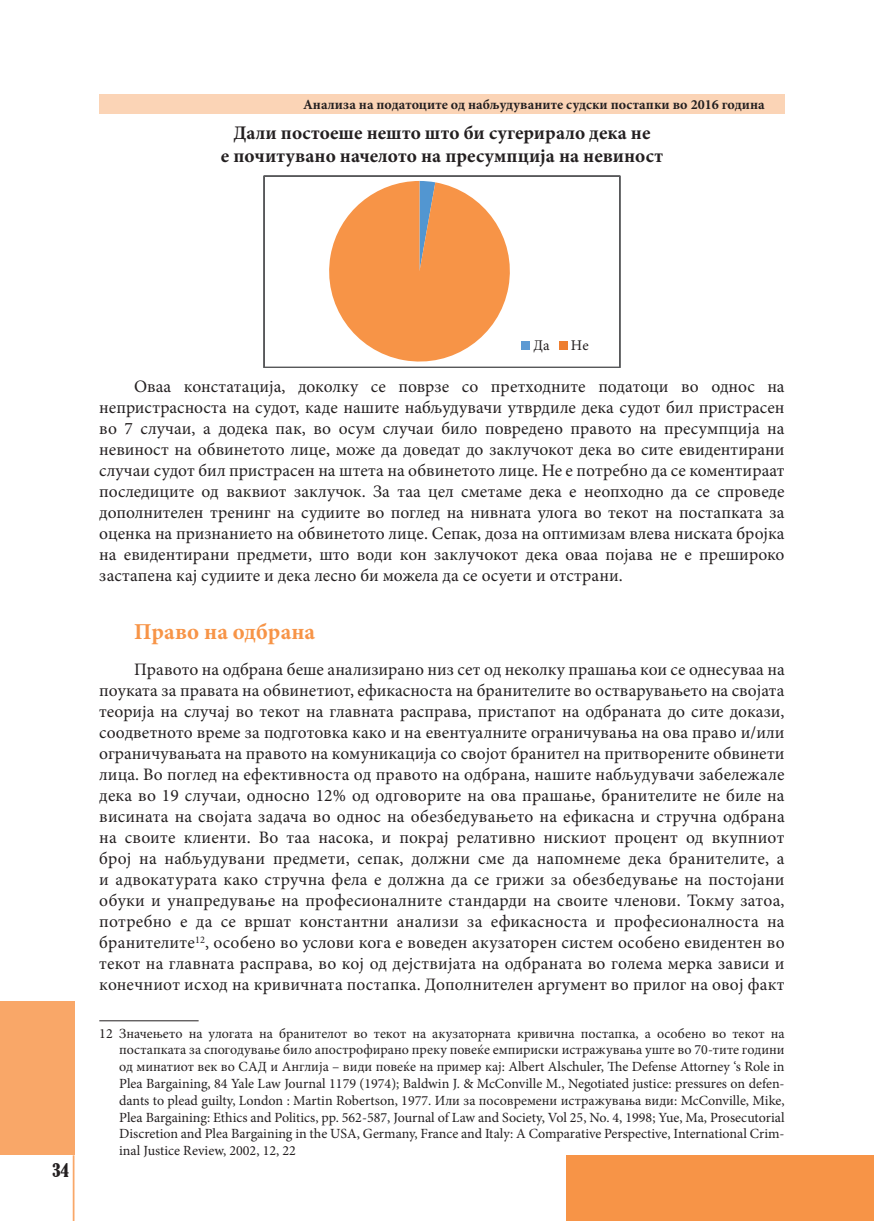
<style>
.page{position:relative;width:874px;height:1221px;background:#fff}
.page>*{position:absolute;margin:0;border:0;box-sizing:border-box;transform-origin:0 0}
.t1{font:700 22.75px "Minion Pro";letter-spacing:.005em;color:#f79447}
.t2{font:700 19.25px "Minion Pro";color:#231f20}
.t3{font:17.5px/21px "Minion Pro";letter-spacing:.005em;color:#231f20;text-align:justify}
.t4{font:condensed 17.5px "Bernard";color:#231f20}
.t5{font:14.88px "Minion Pro";color:#231f20}
.Paragraph_Style_2{font:14px/16.8px "Minion Pro";color:#231f20;text-align:justify}
.t6{font:700 14px "Minion Pro";color:#231f20}
</style>
<div class="page">
<div style="left:858px;top:1155px;width:15px;height:65px;background:#f79447"></div>
<div style="left:566px;top:1155px;width:292px;height:65px;background:#f79447"></div>
<div style="left:99px;top:94px;width:685px;height:20px;background:#fbd4b6"></div>
<div style="left:0;top:1001px;width:74px;height:154px;background:#f9a768"></div>
<hr style="left:73px;top:1155px;width:1px;height:65px;background:#f9a768">
<div style="left:263px;top:176px;width:357px;height:192px;border:1px solid #57585a"></div>
<svg style="left:321px;top:181px;width:196px;height:187px"></svg>
<div style="left:521px;top:341px;width:8px;height:8px;background:#5d9ad3"></div>
<div style="left:559px;top:341px;width:8px;height:8px;background:#ee7e30"></div>
<hr style="left:99px;top:1020px;width:99px;height:1px;background:#231f20">
<p class="t6" style="left:303px;top:94px;width:463px">Анализа на податоците од набљудуваните судски постапки во 2016 година</p>
<p class="t2" style="left:233px;top:119px;width:418px">Дали постоеше нешто што би сугерирало дека не</p>
<p class="t2" style="left:221px;top:142px;width:443px">е почитувано начелото на пресумпција на невиност</p>
<p class="t4" style="left:52px;top:1159px;width:19px">34</p>
<p class="t5" style="left:533px;top:335px;width:18px">Да</p>
<p class="t5" style="left:570px;top:335px;width:19px">Не</p>
<p class="t3" style="left:99px;top:376px;width:686px;text-indent:35px">Оваа констатација, доколку се поврзе со претходните податоци во однос на непристрасноста на судот, каде нашите набљудувачи утврдиле дека судот бил пристрасен во 7 случаи, а додека пак, во осум случаи било повредено правото на пресумпција на невиност на обвинетото лице, може да доведат до заклучокот дека во сите евидентирани случаи судот бил пристрасен на штета на обвинетото лице. Не е потребно да се коментираат последиците од ваквиот заклучок. За таа цел сметаме дека е неопходно да се спроведе дополнителен тренинг на судиите во поглед на нивната улога во текот на постапката за оценка на признанието на обвинетото лице. Сепак, доза на оптимизам влева ниската бројка на евидентирани предмети, што води кон заклучокот дека оваа појава не е прешироко застапена кај судиите и дека лесно би можела да се осуети и отстрани.</p>
<p class="t1" style="left:134px;top:616px;width:182px">Право на одбрана</p>
<p class="t3" style="left:99px;top:659px;width:686px;text-indent:35px">Правото на одбрана беше анализирано низ сет од неколку прашања кои се однесуваа на поуката за правата на обвинетиот, ефикасноста на бранителите во остварувањето на својата теорија на случај во текот на главната расправа, пристапот на одбраната до сите докази, соодветното време за подготовка како и на евентуалните ограничувања на ова право и/или ограничувањата на правото на комуникација со својот бранител на притворените обвинети лица. Во поглед на ефективноста од правото на одбрана, нашите набљудувачи забележале дека во 19 случаи, односно 12% од одговорите на ова прашање, бранителите не биле на висината на својата задача во однос на обезбедувањето на ефикасна и стручна одбрана на своите клиенти. Во таа насока, и покрај релативно нискиот процент од вкупниот број на набљудувани предмети, сепак, должни сме да напомнеме дека бранителите, а и адвокатурата како стручна фела е должна да се грижи за обезбедување на постојани обуки и унапредување на професионалните стандарди на своите членови. Токму затоа, потребно е да се вршат константни анализи за ефикасноста и професионалноста на бранителите<sup>12</sup>, особено во услови кога е воведен акузаторен систем особено евидентен во текот на главната расправа, во кој од дејствијата на одбраната во голема мерка зависи и конечниот исход на кривичната постапка. Дополнителен аргумент во прилог на овој факт</p>
<p class="Paragraph_Style_2" style="left:119px;top:1024px;width:666px;text-indent:-20px">12 Значењето на улогата на бранителот во текот на акузаторната кривична постапка, a особено во текот на постапката за спогодување било апострофирано преку повеќе емпириски истражувања уште во 70-тите години од минатиот век во САД и Англија – види повеќе на пример кај: Albert Alschuler, The Defense Attorney ‘s Role in Plea Bargaining, 84 Yale Law Journal 1179 (1974); Baldwin J. &amp; McConville M., Negotiated justice: pressures on defen&shy;dants to plead guilty, London : Martin Robertson, 1977. Или за посовремени истражувања види: McConville, Mike, Plea Bargaining: Ethics and Politics, pp. 562-587, Journal of Law and Society, Vol 25, No. 4, 1998; Yue, Ma, Prosecutorial Discretion and Plea Bargaining in the USA, Germany, France and Italy: A Comparative Perspective, International Crim&shy;inal Justice Review, 2002, 12, 22</p>
</div>
